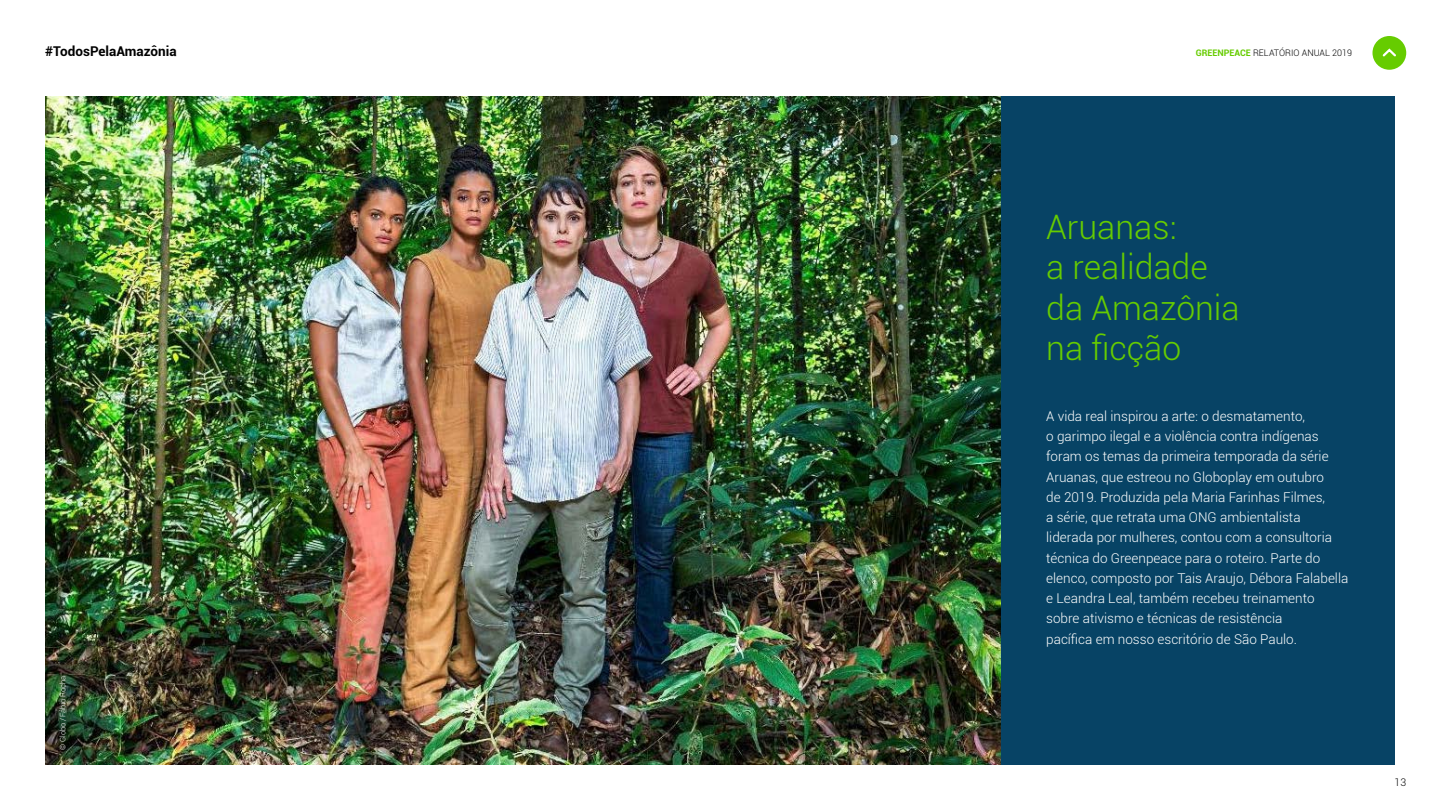
<style>
.page{position:relative;width:1440px;height:810px;background:#fff}
.page>*{position:absolute;margin:0;border:0;box-sizing:border-box;transform-origin:0 0}
.t1{font:300 33.75px/40.5px "Roboto";color:#6c0}
.t2{font:300 13.5px/20.2px "Roboto";color:#fff}
.t3{font:700 13.5px "Roboto";color:#000}
.t4{font:300 10.5px "Roboto";color:#000}
.t5{font:300 9px "Roboto";color:#000}
.t6{font:300 7.5px "Roboto";letter-spacing:-.005em;color:#fff}
.s1{font-weight:700;color:#6c0}
</style>
<div class="page">
<div style="left:1372px;top:36px;width:34px;height:34px;background:#6c0;border-radius:50%"></div>
<svg style="left:1382px;top:48px;width:14px;height:9px"></svg>
<img style="left:45px;top:97px;width:956px;height:668px">
<div style="left:1001px;top:97px;width:394px;height:668px;background:#074365"></div>
<p class="t3" style="left:45px;top:42px;width:133px">#TodosPelaAmazônia</p>
<p class="t6" style="left:58px;top:750px;width:76px;rotate:-90deg">© Globo / Fábio Rocha</p>
<p class="t5" style="left:1196px;top:47px;width:158px"><span class="s1">GREENPEACE</span> RELATÓRIO ANUAL 2019</p>
<h1 class="t1" style="left:1046px;top:205px;width:195px">Aruanas:<br>a realidade da Amazônia na ficção</h1>
<p class="t2" style="left:1046px;top:405px;width:304px">A vida real inspirou a arte: o desmatamento,<br>o garimpo ilegal e a violência contra indígenas foram os temas da primeira temporada da série Aruanas, que estreou no Globoplay em outubro<br>de 2019. Produzida pela Maria Farinhas Filmes,<br>a série, que retrata uma ONG ambientalista liderada por mulheres, contou com a consultoria técnica do Greenpeace para o roteiro. Parte do elenco, composto por Tais Araujo, Débora Falabella e Leandra Leal, também recebeu treinamento sobre ativismo e técnicas de resistência<br>pacífica em nosso escritório de São Paulo.</p>
<p class="t4" style="left:1395px;top:775px;width:13px">13</p>
</div>
